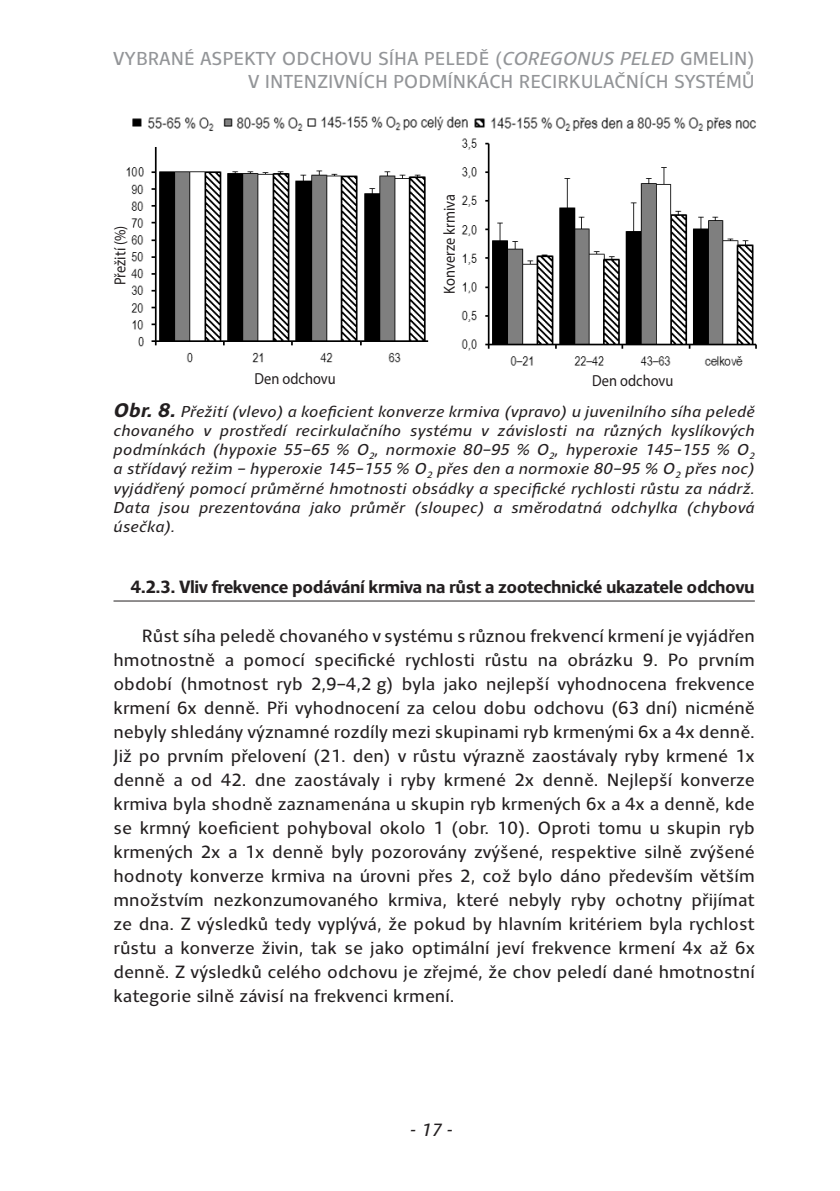
<style>
.page{position:relative;width:840px;height:1191px;background:#fff}
.page>*{position:absolute;margin:0;border:0;box-sizing:border-box;transform-origin:0 0}
.t1{font:19px/22.8px "Clara Sans";color:#939598;text-align:right}
.zakladni_styl{font:18px/24px "Clara Sans";color:#231f20;text-align:justify}
.Nadpis_3{font:700 18px "Clara Sans";letter-spacing:-.03em;color:#231f20}
.t2{font:italic 18px "Clara Sans";color:#231f20}
.Označeni_obrazku_a_t{font:italic 16px/19.2px "Clara Sans";letter-spacing:.01em;color:#231f20;text-align:justify}
.t3{font:16px "Myriad Pro";color:#231f20;scale:.9 1}
.s1{font-style:italic}
.s2{font-weight:700;font-size:20px}
</style>
<div class="page">
<hr style="left:113px;top:600px;width:641px;height:1px;background:#231f20">
<img style="left:126px;top:116px;width:631px;height:250px">
<p class="t1" style="left:113px;top:48px;width:642px">VYBRANÉ ASPEKTY ODCHOVU SÍHA PELEDĚ (<span class="s1">COREGONUS PELED</span> GMELIN)<br>V INTENZIVNÍCH PODMÍNKÁCH RECIRKULAČNÍCH SYSTÉMŮ</p>
<p class="t3" style="left:110px;top:285px;width:68px;rotate:-90deg">Přežití (%)</p>
<p class="t3" style="left:439px;top:294px;width:112px;rotate:-90deg">Konverze krmiva</p>
<p class="t3" style="left:254px;top:369px;width:92px">Den odchovu</p>
<p class="t3" style="left:592px;top:371px;width:92px">Den odchovu</p>
<p class="Označeni_obrazku_a_t" style="left:113px;top:402px;width:642px"><span class="s2">Obr. 8.</span> Přežití (vlevo) a koeficient konverze krmiva (vpravo) u juvenilního síha peledě chovaného v prostředí recirkulačního systému v závislosti na různých kyslíkových podmínkách (hypoxie 55–65 % O<sub>2</sub>, normoxie 80–95 % O<sub>2</sub>, hyperoxie 145–155 % O<sub>2 </sub>a střídavý režim – hyperoxie 145–155 % O<sub>2</sub> přes den a normoxie 80–95 % O<sub>2</sub> přes noc) vyjádřený pomocí průměrné hmotnosti obsádky a specifické rychlosti růstu za nádrž.<br>Data jsou prezentována jako průměr (sloupec) a směrodatná odchylka (chybová úsečka).</p>
<p class="Nadpis_3" style="left:130px;top:577px;width:625px">4.2.3. Vliv frekvence podávání krmiva na růst a zootechnické ukazatele odchovu</p>
<p class="zakladni_styl" style="left:113px;top:624px;width:642px;text-indent:28px">Růst síha peledě chovaného v systému s různou frekvencí krmení je vyjádřen hmotnostně a pomocí specifické rychlosti růstu na obrázku 9. Po prvním období (hmotnost ryb 2,9–4,2 g) byla jako nejlepší vyhodnocena frekvence krmení 6x denně. Při vyhodnocení za celou dobu odchovu (63 dní) nicméně nebyly shledány významné rozdíly mezi skupinami ryb krmenými 6x a 4x denně.<br>Již po prvním přelovení (21. den) v růstu výrazně zaostávaly ryby krmené 1x denně a od 42. dne zaostávaly i ryby krmené 2x denně. Nejlepší konverze krmiva byla shodně zaznamenána u skupin ryb krmených 6x a 4x a denně, kde se krmný koeficient pohyboval okolo 1 (obr. 10). Oproti tomu u skupin ryb krmených 2x a 1x denně byly pozorovány zvýšené, respektive silně zvýšené hodnoty konverze krmiva na úrovni přes 2, což bylo dáno především větším množstvím nezkonzumovaného krmiva, které nebyly ryby ochotny přijímat ze dna. Z výsledků tedy vyplývá, že pokud by hlavním kritériem byla rychlost růstu a konverze živin, tak se jako optimální jeví frekvence krmení 4x až 6x denně. Z výsledků celého odchovu je zřejmé, že chov peledí dané hmotnostní kategorie silně závisí na frekvenci krmení.</p>
<p class="t2" style="left:410px;top:1120px;width:44px">- 17 -</p>
</div>
